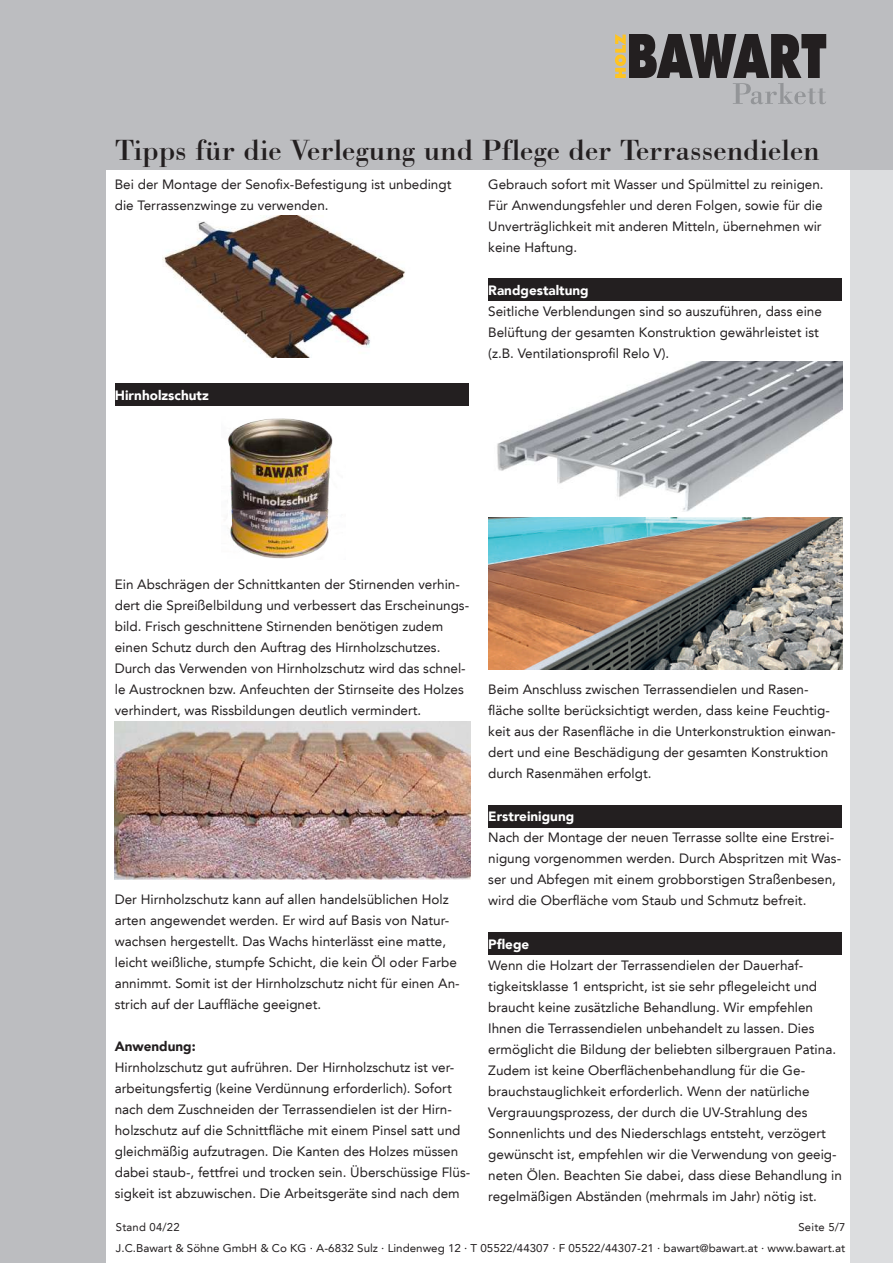
<style>
.page{position:relative;width:893px;height:1263px;background:#fff}
.page>*{position:absolute;margin:0;border:0;box-sizing:border-box;transform-origin:0 0}
.t1{font:30px "Bodoni BT";color:#231f20}
.t2{font:13.5px/21px "Avenir LT";color:#231f20}
.t3{font:900 13.5px "Avenir LT";color:#fff}
.t4{font:900 13.5px "Avenir LT";color:#231f20}
.t5{font:11.25px/21px "Avenir LT";color:#231f20;text-align:right}
.t6{font:11.25px "Avenir LT";letter-spacing:.02em;color:#231f20}
</style>
<div class="page">
<div style="left:850px;top:169px;width:43px;height:1094px;background:#dcdddf"></div>
<div style="left:0;top:0;width:106px;height:1263px;background:#bcbdc0"></div>
<div style="left:0;top:0;width:893px;height:169px;background:#bcbdc0"></div>
<svg style="left:615px;top:34px;width:211px;height:70px"></svg>
<img style="left:162px;top:215px;width:243px;height:143px">
<div style="left:115px;top:384px;width:354px;height:22px;background:#231f20"></div>
<img style="left:115px;top:722px;width:355px;height:157px">
<div style="left:488px;top:279px;width:354px;height:22px;background:#231f20"></div>
<img style="left:497px;top:362px;width:346px;height:150px">
<div style="left:488px;top:805px;width:354px;height:22px;background:#231f20"></div>
<div style="left:488px;top:932px;width:354px;height:22px;background:#231f20"></div>
<img style="left:488px;top:518px;width:355px;height:151px">
<img style="left:228px;top:418px;width:105px;height:141px">
<h1 class="t1" style="left:115px;top:132px;width:707px">Tipps für die Verlegung und Pflege der Terrassendielen</h1>
<p class="t2" style="left:115px;top:174px;width:338px">Bei der Montage der Senofix-Befestigung ist unbedingt die Terrassenzwinge zu verwenden.</p>
<p class="t2" style="left:488px;top:174px;width:337px">Gebrauch sofort mit Wasser und Spülmittel zu reinigen.<br>Für Anwendungsfehler und deren Folgen, sowie für die Unverträglichkeit mit anderen Mitteln, übernehmen wir keine Haftung.</p>
<p class="t3" style="left:488px;top:282px;width:102px">Randgestaltung</p>
<p class="t2" style="left:488px;top:301px;width:335px">Seitliche Verblendungen sind so auszuführen, dass eine<br>Belüftung der gesamten Konstruktion gewährleistet ist (z.B. Ventilationsprofil Relo V).</p>
<p class="t3" style="left:115px;top:387px;width:95px">Hirnholzschutz</p>
<p class="t2" style="left:115px;top:574px;width:356px">Ein Abschrägen der Schnittkanten der Stirnenden verhin&shy;dert die Spreißelbildung und verbessert das Erscheinungs&shy;bild. Frisch geschnittene Stirnenden benötigen zudem einen Schutz durch den Auftrag des Hirnholzschutzes.<br>Durch das Verwenden von Hirnholzschutz wird das schnel&shy;le Austrocknen bzw. Anfeuchten der Stirnseite des Holzes verhindert, was Rissbildungen deutlich vermindert.</p>
<p class="t2" style="left:115px;top:889px;width:346px">Der Hirnholzschutz kann auf allen handelsüblichen Holz arten angewendet werden. Er wird auf Basis von Natur&shy;wachsen hergestellt. Das Wachs hinterlässt eine matte, leicht weißliche, stumpfe Schicht, die kein Öl oder Farbe annimmt. Somit ist der Hirnholzschutz nicht für einen An&shy;strich auf der Lauffläche geeignet.</p>
<p class="t4" style="left:115px;top:1038px;width:82px">Anwendung:</p>
<p class="t2" style="left:115px;top:1057px;width:357px">Hirnholzschutz gut aufrühren. Der Hirnholzschutz ist ver&shy;arbeitungsfertig (keine Verdünnung erforderlich). Sofort nach dem Zuschneiden der Terrassendielen ist der Hirn&shy;holzschutz auf die Schnittfläche mit einem Pinsel satt und gleichmäßig aufzutragen. Die Kanten des Holzes müssen dabei staub-, fettfrei und trocken sein. Überschüssige Flüs&shy;sigkeit ist abzuwischen. Die Arbeitsgeräte sind nach dem</p>
<p class="t2" style="left:488px;top:679px;width:349px">Beim Anschluss zwischen Terrassendielen und Rasen&shy;fläche sollte berücksichtigt werden, dass keine Feuchtig&shy;keit aus der Rasenfläche in die Unterkonstruktion einwan&shy;dert und eine Beschädigung der gesamten Konstruktion durch Rasenmähen erfolgt.</p>
<p class="t3" style="left:488px;top:808px;width:88px">Erstreinigung</p>
<p class="t2" style="left:488px;top:827px;width:354px">Nach der Montage der neuen Terrasse sollte eine Erstrei&shy;nigung vorgenommen werden. Durch Abspritzen mit Was&shy;ser und Abfegen mit einem grobborstigen Straßenbesen, wird die Oberfläche vom Staub und Schmutz befreit.</p>
<p class="t3" style="left:488px;top:936px;width:43px">Pflege</p>
<p class="t2" style="left:488px;top:954px;width:355px">Wenn die Holzart der Terrassendielen der Dauerhaf&shy;tigkeitsklasse 1 entspricht, ist sie sehr pflegeleicht und braucht keine zusätzliche Behandlung. Wir empfehlen Ihnen die Terrassendielen unbehandelt zu lassen. Dies ermöglicht die Bildung der beliebten silbergrauen Patina.<br>Zudem ist keine Oberflächenbehandlung für die Ge&shy;brauchstauglichkeit erforderlich. Wenn der natürliche Vergrauungsprozess, der durch die UV-Strahlung des Sonnenlichts und des Niederschlags entsteht, verzögert gewünscht ist, empfehlen wir die Verwendung von geeig&shy;neten Ölen. Beachten Sie dabei, dass diese Behandlung in regelmäßigen Abständen (mehrmals im Jahr) nötig ist.</p>
<p class="t6" style="left:116px;top:1220px;width:65px">Stand 04/22</p>
<p class="t5" style="left:116px;top:1216px;width:731px">Seite 5/7<br>J.C.Bawart &amp; Söhne GmbH &amp; Co KG ∙ A-6832 Sulz ∙ Lindenweg 12 ∙ T 05522/44307 ∙ F 05522/44307-21 ∙ bawart@bawart.at ∙ www.bawart.at</p>
</div>
